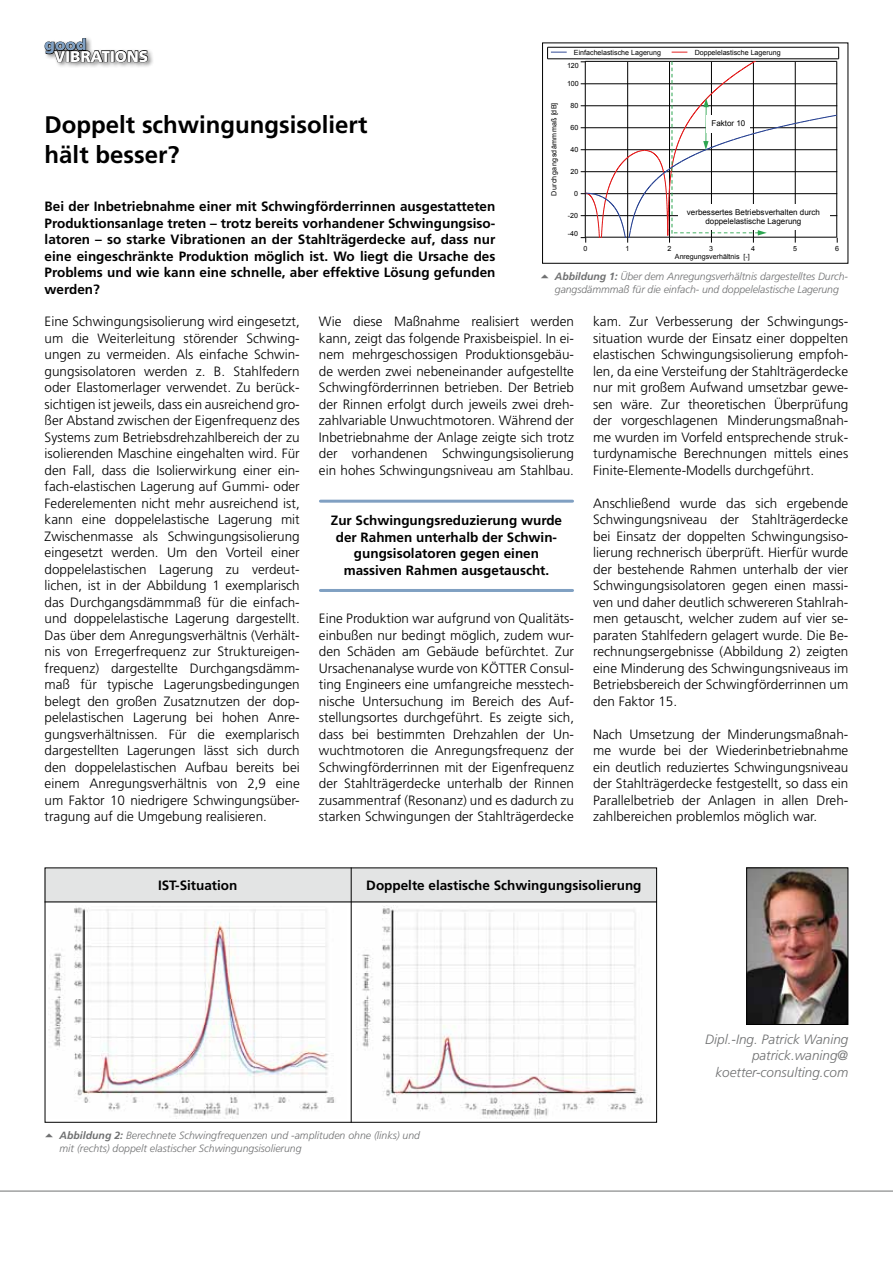
<style>
.page{position:relative;width:893px;height:1263px;background:#fff}
.page>*{position:absolute;margin:0;border:0;box-sizing:border-box;transform-origin:0 0}
.t1{font:700 24px/30px "Frutiger";color:#000}
.t2{font:900 15.45px "Frutiger";letter-spacing:-.01em;color:#fff}
.t3{font:900 15.45px "Frutiger";color:#80a0c2}
.t4{font:300 13.5px/16.5px "Frutiger";color:#000;text-align:justify}
.t5{font:700 13.5px/16.5px "Frutiger";color:#000;text-align:justify}
.t6{font:italic 300 13.5px/16.5px "Frutiger";color:#707172;text-align:right}
.t7{font:italic 300 10.5px/12.6px "Frutiger";color:#707172}
.t8{font:8.1px/9px "Arial";color:#000;text-align:center}
.t9{font:7.05px "Arial";color:#000}
.t10{font:7.05px "Arial";letter-spacing:.06em;color:#000}
.s1{font-weight:700}
</style>
<div class="page">
<div style="left:45px;top:868px;width:612px;height:34px;background:#e3e4e4"></div>
<div style="left:45px;top:867px;width:612px;height:256px;border:1px solid #000"></div>
<div style="left:42px;top:36px;width:112px;height:33px;background:#000;opacity:.5"></div>
<svg style="left:44px;top:38px;width:104px;height:27px"></svg>
<hr style="left:0;top:1191px;width:893px;height:1px;background:#707172">
<hr style="left:320px;top:500px;width:253px;height:3px;background:#80a0c2">
<hr style="left:320px;top:589px;width:253px;height:3px;background:#80a0c2">
<img style="left:748px;top:869px;width:98px;height:154px">
<div style="left:746px;top:867px;width:102px;height:158px;border:1px solid #000"></div>
<hr style="left:351px;top:867px;width:1px;height:256px;background:#000">
<img style="left:49px;top:907px;width:286px;height:211px">
<img style="left:356px;top:906px;width:288px;height:212px">
<hr style="left:45px;top:901px;width:612px;height:1px;background:#000">
<hr style="left:548px;top:47px;width:291px;height:1px;background:#000">
<hr style="left:548px;top:59px;width:291px;height:1px;background:#000">
<svg style="left:547px;top:47px;width:20px;height:12px"></svg>
<svg style="left:581px;top:47px;width:258px;height:196px"></svg>
<div style="left:707px;top:115px;width:43px;height:18px;background:#fff"></div>
<div style="left:542px;top:43px;width:306px;height:221px;border:1px solid #000"></div>
<p class="t3" style="left:45px;top:36px;width:43px">GOOD</p>
<p class="t2" style="left:54px;top:47px;width:96px">VIBRATIONS</p>
<h1 class="t1" style="left:45px;top:110px;width:324px">Doppelt schwingungsisoliert hält besser?</h1>
<p class="t5" style="left:45px;top:198px;width:452px">Bei der Inbetriebnahme einer mit Schwingförderrinnen ausgestatteten Produktionsanlage treten – trotz bereits vorhandener Schwingungsiso&shy;latoren – so starke Vibrationen an der Stahlträgerdecke auf, dass nur eine eingeschränkte Produktion möglich ist. Wo liegt die Ursache des Problems und wie kann eine schnelle, aber effektive Lösung gefunden werden?</p>
<p class="t9" style="left:574px;top:48px;width:89px">Einfachelastische Lagerung</p>
<p class="t9" style="left:695px;top:48px;width:88px">Doppelelastische Lagerung</p>
<p class="t9" style="left:567px;top:61px;width:13px">120</p>
<p class="t10" style="left:550px;top:196px;width:94px;rotate:-90deg">Du hcr gang ds ämmmaß d[ B]</p>
<p class="t9" style="left:567px;top:79px;width:13px">100</p>
<p class="t9" style="left:570px;top:101px;width:9px">80</p>
<p class="t9" style="left:570px;top:123px;width:9px">60</p>
<p class="t9" style="left:570px;top:145px;width:9px">40</p>
<p class="t9" style="left:570px;top:167px;width:9px">20</p>
<p class="t9" style="left:574px;top:189px;width:5px">0</p>
<p class="t9" style="left:568px;top:211px;width:12px">-20</p>
<p class="t9" style="left:568px;top:228px;width:12px">-40</p>
<p class="t8" style="left:711px;top:119px;width:35px">Faktor 10</p>
<p class="t8" style="left:687px;top:207px;width:135px">verbessertes Betriebsverhalten durch doppelelastische Lagerung</p>
<p class="t9" style="left:584px;top:244px;width:5px">0</p>
<p class="t9" style="left:625px;top:244px;width:5px">1</p>
<p class="t9" style="left:667px;top:244px;width:5px">2</p>
<p class="t9" style="left:709px;top:244px;width:5px">3</p>
<p class="t9" style="left:751px;top:244px;width:5px">4</p>
<p class="t9" style="left:793px;top:244px;width:5px">5</p>
<p class="t9" style="left:835px;top:244px;width:5px">6</p>
<p class="t9" style="left:675px;top:252px;width:76px">Anregungsverhältnis [-]</p>
<p class="t7" style="left:555px;top:270px;width:295px"><span class="s1">Abbildung 1:</span> Über dem Anregungsverhältnis dargestelltes Durch&shy;gangsdämmmaß für die einfach- und doppelelastische Lagerung</p>
<p class="t4" style="left:45px;top:313px;width:257px">Eine Schwingungsisolierung wird eingesetzt, um die Weiterleitung störender Schwing&shy;ungen zu vermeiden. Als einfache Schwin&shy;gungsisolatoren werden z. B. Stahlfedern oder Elastomerlager verwendet. Zu berück&shy;sichtigen ist jeweils, dass ein ausreichend gro&shy;ßer Abstand zwischen der Eigenfrequenz des Systems zum Betriebsdrehzahlbereich der zu isolierenden Maschine eingehalten wird. Für den Fall, dass die Isolierwirkung einer ein&shy;fach-elastischen Lagerung auf Gummi- oder Federelementen nicht mehr ausreichend ist, kann eine doppelelastische Lagerung mit Zwischenmasse als Schwingungsisolierung eingesetzt werden. Um den Vorteil einer doppelelastischen Lagerung zu verdeut&shy;lichen, ist in der Abbildung 1 exemplarisch das Durchgangsdämmmaß für die einfach&shy;und doppelelastische Lagerung dargestellt.<br>Das über dem Anregungsverhältnis (Verhält&shy;nis von Erregerfrequenz zur Struktureigen&shy;frequenz) dargestellte Durchgangsdämm&shy;maß für typische Lagerungsbedingungen belegt den großen Zusatznutzen der dop&shy;pelelastischen Lagerung bei hohen Anre&shy;gungsverhältnissen. Für die exemplarisch dargestellten Lagerungen lässt sich durch den doppelelastischen Aufbau bereits bei einem Anregungsverhältnis von 2,9 eine um Faktor 10 niedrigere Schwingungsüber&shy;tragung auf die Umgebung realisieren.</p>
<p class="t4" style="left:319px;top:313px;width:257px">Wie diese Maßnahme realisiert werden kann, zeigt das folgende Praxisbeispiel. In ei&shy;nem mehrgeschossigen Produktionsgebäu&shy;de werden zwei nebeneinander aufgestellte Schwingförderrinnen betrieben. Der Betrieb der Rinnen erfolgt durch jeweils zwei dreh&shy;zahlvariable Unwuchtmotoren. Während der Inbetriebnahme der Anlage zeigte sich trotz der vorhandenen Schwingungsisolierung ein hohes Schwingungsniveau am Stahlbau.</p>
<p class="t5" style="left:331px;top:512px;width:233px;text-align:center">Zur Schwingungsreduzierung wurde der Rahmen unterhalb der Schwin&shy;gungsisolatoren gegen einen massiven Rahmen ausgetauscht.</p>
<p class="t4" style="left:319px;top:610px;width:257px">Eine Produktion war aufgrund von Qualitäts&shy;einbußen nur bedingt möglich, zudem wur&shy;den Schäden am Gebäude befürchtet. Zur Ursachenanalyse wurde von KÖTTER Consul&shy;ting Engineers eine umfangreiche messtech&shy;nische Untersuchung im Bereich des Auf&shy;stellungsortes durchgeführt. Es zeigte sich, dass bei bestimmten Drehzahlen der Un&shy;wuchtmotoren die Anregungsfrequenz der Schwingförderrinnen mit der Eigenfrequenz der Stahlträgerdecke unterhalb der Rinnen zusammentraf (Resonanz) und es dadurch zu starken Schwingungen der Stahlträgerdecke</p>
<p class="t4" style="left:593px;top:313px;width:257px">kam. Zur Verbesserung der Schwingungs&shy;situation wurde der Einsatz einer doppelten elastischen Schwingungsisolierung empfoh&shy;len, da eine Versteifung der Stahlträgerdecke nur mit großem Aufwand umsetzbar gewe&shy;sen wäre. Zur theoretischen Überprüfung der vorgeschlagenen Minderungsmaßnah&shy;me wurden im Vorfeld entsprechende struk&shy;turdynamische Berechnungen mittels eines Finite-Elemente-Modells durchgeführt.</p>
<p class="t4" style="left:593px;top:495px;width:257px">Anschließend wurde das sich ergebende Schwingungsniveau der Stahlträgerdecke bei Einsatz der doppelten Schwingungsiso&shy;lierung rechnerisch überprüft. Hierfür wurde der bestehende Rahmen unterhalb der vier Schwingungsisolatoren gegen einen massi&shy;ven und daher deutlich schwereren Stahlrah&shy;men getauscht, welcher zudem auf vier se&shy;paraten Stahlfedern gelagert wurde. Die Be&shy;rechnungsergebnisse (Abbildung 2) zeigten eine Minderung des Schwingungsniveaus im Betriebsbereich der Schwingförderrinnen um den Faktor 15.</p>
<p class="t4" style="left:593px;top:726px;width:257px">Nach Umsetzung der Minderungsmaßnah&shy;me wurde bei der Wiederinbetriebnahme ein deutlich reduziertes Schwingungsniveau der Stahlträgerdecke festgestellt, so dass ein Parallelbetrieb der Anlagen in allen Dreh&shy;zahlbereichen problemlos möglich war.</p>
<p class="t5" style="left:158px;top:877px;width:81px">IST-Situation</p>
<p class="t5" style="left:366px;top:877px;width:277px">Doppelte elastische Schwingungsisolierung</p>
<p class="t7" style="left:60px;top:1129px;width:362px"><span class="s1">Abbildung 2:</span> Berechnete Schwingfrequenzen und -amplituden ohne (links) und mit (rechts) doppelt elastischer Schwingungsisolierung</p>
<p class="t6" style="left:705px;top:1031px;width:145px">Dipl.-Ing. Patrick Waning patrick.waning@ koetter-consulting.com</p>
</div>
